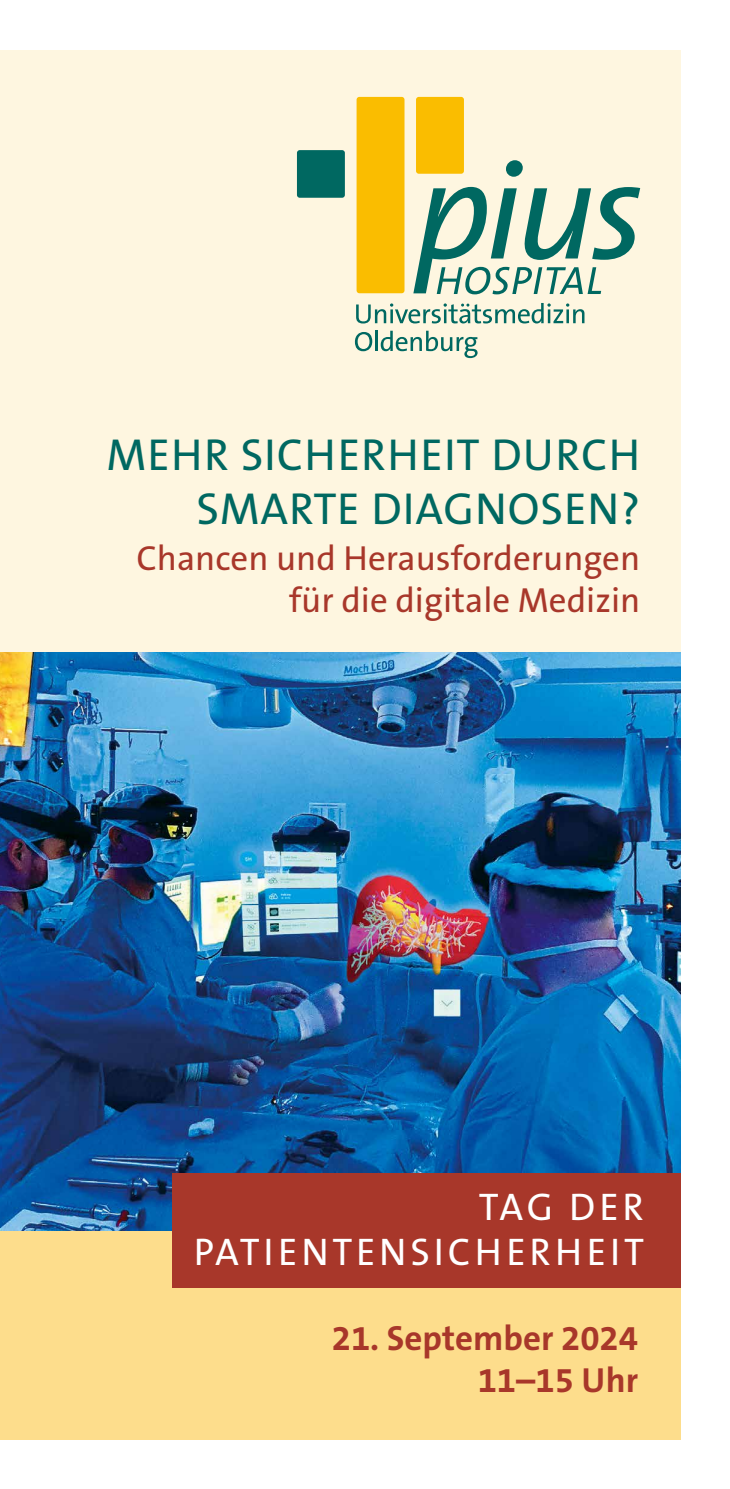
<style>
.page{position:relative;width:730px;height:1489px;background:#fff}
.page>*{position:absolute;margin:0;border:0;box-sizing:border-box;transform-origin:0 0}
.t1{font:45px/54px "The Sans B5 Plain";letter-spacing:.02em;color:#006861;text-align:right}
.t2{font:38.75px/45.2px "The Sans B5 Plain";letter-spacing:.1em;color:#fff;text-align:right}
.t3{font:35px/42px "The Sans B5 Plain";color:#a8372a;text-align:right}
.t4{font:700 35px/42px "The Sans B7";color:#a8372a;text-align:right}
</style>
<div class="page">
<div style="left:0;top:50px;width:680px;height:1389px;background:#fef6e0"></div>
<img style="left:0;top:652px;width:680px;height:578px">
<div style="left:0;top:1230px;width:680px;height:209px;background:#fddd8c"></div>
<div style="left:297px;top:150px;width:48px;height:48px;background:#006861;border-radius:3px"></div>
<div style="left:357px;top:97px;width:47px;height:196px;background:#fabd00;border-radius:3px"></div>
<div style="left:416px;top:97px;width:48px;height:77px;background:#fabd00;border-radius:3px"></div>
<svg style="left:413px;top:160px;width:227px;height:134px"></svg>
<svg style="left:356px;top:303px;width:228px;height:20px"></svg>
<svg style="left:355px;top:332px;width:17px;height:19px"></svg>
<hr style="left:375px;top:331px;width:3px;height:20px;background:#006861">
<svg style="left:381px;top:331px;width:97px;height:27px"></svg>
<div style="left:172px;top:1173px;width:508px;height:114px;background:#a8372a"></div>
<p class="t1" style="left:107px;top:430px;width:535px">MEHR SICHERHEIT DURCH<br>SMARTE DIAGNOSEN?</p>
<p class="t3" style="left:137px;top:538px;width:505px">Chancen und Herausforderungen für die digitale Medizin</p>
<p class="t2" style="left:194px;top:1185px;width:452px">TAG DER<br>PATIENTENSICHERHEIT</p>
<p class="t4" style="left:332px;top:1317px;width:308px">21. September 2024<br>11–15 Uhr</p>
</div>
